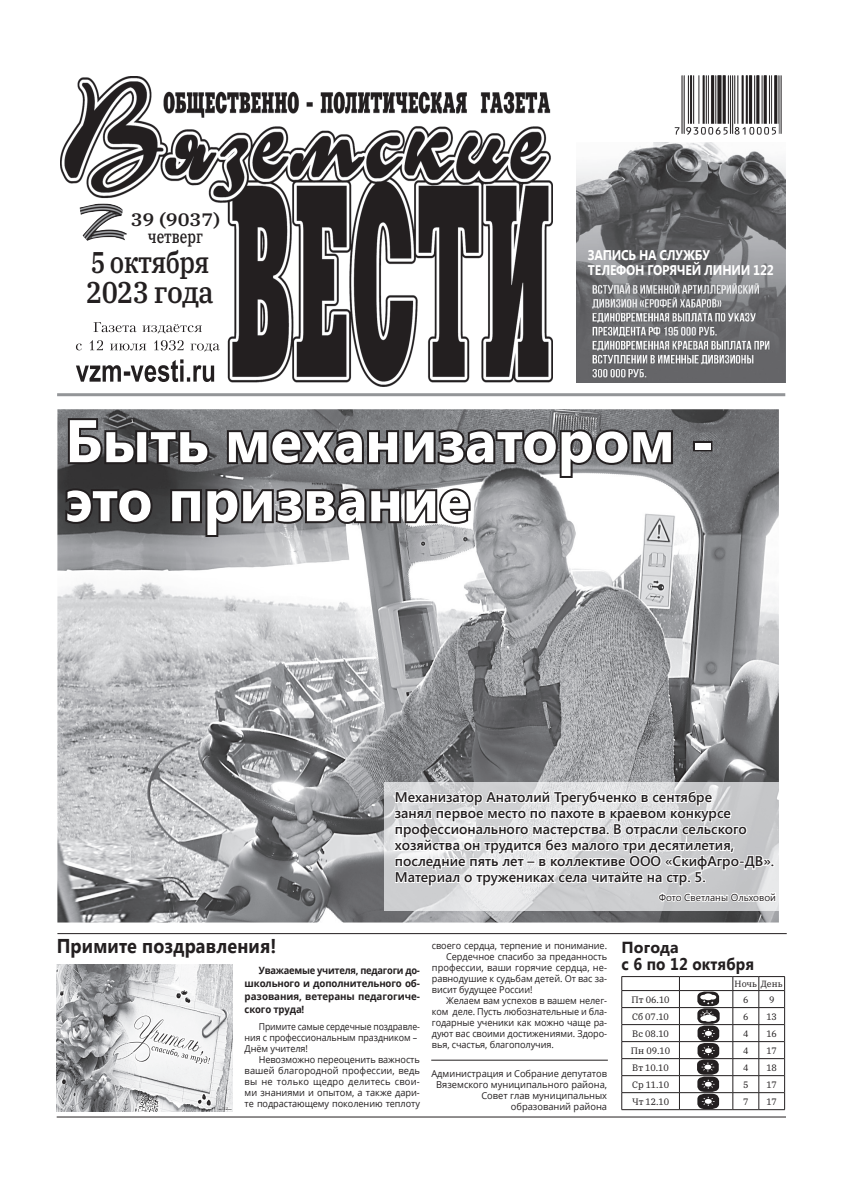
<style>
.page{position:relative;width:842px;height:1191px;background:#fff}
.page>*{position:absolute;margin:0;border:0;box-sizing:border-box;transform-origin:0 0}
.t1{font:700 60px/59px "Segoe UI";color:#fff}
.t2{font:500 30px/30px "IBM Plex Serif";letter-spacing:-.025em;color:#231f20;scale:.82 1}
.t3{font:700 20px "Segoe UI";letter-spacing:.01em;color:#231f20;scale:.9 1}
.t4{font:500 18px/17px "IBM Plex Serif";color:#231f20;text-align:center;scale:1.1 1}
.t5{font:700 17px "Segoe UI";letter-spacing:.01em;color:#231f20;scale:.9 1}
.t6{font:700 16px "Segoe UI";letter-spacing:.01em;color:#231f20}
.t7{font:600 14px/16px "Segoe UI";color:#231f20}
.t8{font:700 14px/15px "Segoe UI";letter-spacing:-.02em;color:#fff;scale:.87 1}
.t9{font:700 10px/13px "Open Sans";letter-spacing:-.005em;color:#231f20;text-align:justify;scale:.93 1}
.t10{font:10px "Segoe UI";color:#231f20}
.t11{font:10px "Arial";color:#231f20;scale:.81 1}
.t12{font:9.5px/11px "Open Sans";letter-spacing:-.01em;color:#231f20;text-align:justify;scale:.96 1}
.t13{font:9.5px/11px "Open Sans";letter-spacing:-.01em;color:#231f20;text-align:right}
.t14{font:9.5px/11px "Open Sans";letter-spacing:-.01em;color:#231f20;scale:.91 1}
.t15{font:9.5px "Open Sans";letter-spacing:-.01em;color:#231f20;scale:.95 1}
.t16{font:9.3px "IBM Plex Serif";color:#231f20}
.t17{font:9px "IBM Plex Serif";color:#231f20}
</style>
<div class="page">
<hr style="left:621px;top:976px;width:58px;height:1px;background:#231f20">
<hr style="left:679px;top:976px;width:54px;height:1px;background:#231f20">
<hr style="left:622px;top:990px;width:57px;height:1px;background:#231f20">
<hr style="left:679px;top:990px;width:54px;height:1px;background:#231f20">
<hr style="left:622px;top:1007px;width:57px;height:1px;background:#231f20">
<hr style="left:679px;top:1007px;width:54px;height:1px;background:#231f20">
<hr style="left:622px;top:1024px;width:57px;height:1px;background:#231f20">
<hr style="left:679px;top:1024px;width:54px;height:1px;background:#231f20">
<hr style="left:622px;top:1041px;width:57px;height:1px;background:#231f20">
<hr style="left:679px;top:1041px;width:54px;height:1px;background:#231f20">
<hr style="left:622px;top:1058px;width:57px;height:1px;background:#231f20">
<hr style="left:679px;top:1058px;width:54px;height:1px;background:#231f20">
<hr style="left:622px;top:1075px;width:57px;height:1px;background:#231f20">
<hr style="left:679px;top:1075px;width:54px;height:1px;background:#231f20">
<hr style="left:622px;top:1092px;width:57px;height:1px;background:#231f20">
<hr style="left:679px;top:1092px;width:54px;height:1px;background:#231f20">
<hr style="left:621px;top:1109px;width:58px;height:1px;background:#231f20">
<hr style="left:679px;top:1109px;width:54px;height:1px;background:#231f20">
<svg style="left:621px;top:976px;width:1px;height:133px"></svg>
<svg style="left:679px;top:976px;width:1px;height:133px"></svg>
<svg style="left:733px;top:976px;width:52px;height:134px"></svg>
<img style="left:60px;top:77px;width:492px;height:282px">
<hr style="left:57px;top:393px;width:728px;height:3px;background:#939598">
<img style="left:674px;top:75px;width:108px;height:60px">
<svg style="left:94px;top:322px;width:108px;height:12px"></svg>
<svg style="left:76px;top:340px;width:144px;height:12px"></svg>
<img style="left:80px;top:203px;width:47px;height:38px">
<img style="left:57px;top:409px;width:722px;height:513px">
<hr style="left:57px;top:933px;width:730px;height:1px;background:#231f20">
<img style="left:384px;top:782px;width:395px;height:128px">
<svg style="left:391px;top:775px;width:386px;height:130px"></svg>
<hr style="left:431px;top:1060px;width:177px;height:1px;background:#231f20">
<div style="left:693px;top:441px;width:19px;height:10px;border:4px solid #231f20"></div>
<svg style="left:63px;top:359px;width:612px;height:180px"></svg>
<hr style="left:57px;top:1116px;width:729px;height:1px;background:#231f20">
<img style="left:57px;top:964px;width:176px;height:147px">
<svg style="left:697px;top:991px;width:23px;height:118px"></svg>
<img style="left:577px;top:142px;width:208px;height:241px">
<h3 class="t4" style="left:131px;top:210px;width:83px">39 (9037) четверг</h3>
<h2 class="t2" style="left:86px;top:245px;width:157px">5 октября<br>2023 года</h2>
<p class="t11" style="left:174px;top:315px;width:7px">..</p>
<h3 class="t8" style="left:588px;top:246px;width:215px">ЗАПИСЬ НА СЛУЖБУ<br>ТЕЛЕФОН ГОРЯЧЕЙ ЛИНИИ 122</h3>
<h1 class="t1" style="left:65px;top:408px;width:650px">Быть механизатором - это призвание</h1>
<p class="t7" style="left:395px;top:788px;width:381px">Механизатор Анатолий Трегубченко в сентябре<br>занял первое место по пахоте в краевом конкурсе профессионального мастерства. В отрасли сельского хозяйства он трудится без малого три десятилетия, последние пять лет – в коллективе ООО «СкифАгро-ДВ».<br>Материал о тружениках села читайте на стр. 5.</p>
<p class="t10" style="left:659px;top:890px;width:119px">Фото Светланы Ольховой</p>
<h3 class="t3" style="left:57px;top:931px;width:246px">Примите поздравления!</h3>
<p class="t9" style="left:245px;top:964px;width:190px;text-indent:14px">Уважаемые учителя, педагоги до&shy;школьного и дополнительного об&shy;разования, ветераны педагогиче&shy;ского труда!</p>
<p class="t14" style="left:245px;top:1020px;width:194px;text-indent:14px">Примите самые сердечные поздравле&shy;ния с профессиональным праздником –<br>Днём учителя!</p>
<p class="t12" style="left:245px;top:1053px;width:184px;text-indent:14px">Невозможно переоценить важность вашей благородной профессии, ведь вы не только щедро делитесь свои&shy;ми знаниями и опытом, а также дари&shy;те подрастающему поколению теплоту</p>
<p class="t12" style="left:432px;top:939px;width:184px">своего сердца, терпение и понимание.</p>
<p class="t12" style="left:446px;top:950px;width:169px">Сердечное спасибо за преданность</p>
<p class="t13" style="left:432px;top:961px;width:177px">профессии, ваши горячие сердца, не-</p>
<p class="t12" style="left:432px;top:972px;width:184px">равнодушие к судьбам детей. От вас за-</p>
<p class="t12" style="left:432px;top:983px;width:106px">висит будущее России!</p>
<p class="t12" style="left:446px;top:994px;width:169px">Желаем вам успехов в вашем нелег-</p>
<p class="t15" style="left:432px;top:1005px;width:186px">ком деле. Пусть любознательные и бла-</p>
<p class="t12" style="left:432px;top:1016px;width:184px">годарные ученики как можно чаще ра-</p>
<p class="t12" style="left:432px;top:1027px;width:184px">дуют вас своими достижениями. Здоро-</p>
<p class="t12" style="left:432px;top:1038px;width:128px">вья, счастья, благополучия.</p>
<p class="t13" style="left:431px;top:1067px;width:177px">Администрация и Собрание депутатов<br>Вяземского муниципального района,<br>Совет глав муниципальных образований района</p>
<h3 class="t6" style="left:621px;top:935px;width:59px">Погода</h3>
<h3 class="t5" style="left:621px;top:951px;width:149px">с 6 по 12 октября</h3>
<p class="t17" style="left:735px;top:977px;width:49px">Ночь День</p>
<p class="t16" style="left:632px;top:992px;width:39px">Пт 06.10</p>
<p class="t16" style="left:743px;top:992px;width:7px">6</p>
<p class="t16" style="left:769px;top:992px;width:7px">9</p>
<p class="t16" style="left:632px;top:1009px;width:38px">Сб 07.10</p>
<p class="t16" style="left:743px;top:1009px;width:7px">6</p>
<p class="t16" style="left:766px;top:1009px;width:12px">13</p>
<p class="t16" style="left:632px;top:1026px;width:38px">Вс 08.10</p>
<p class="t16" style="left:743px;top:1026px;width:7px">4</p>
<p class="t16" style="left:766px;top:1026px;width:12px">16</p>
<p class="t16" style="left:631px;top:1043px;width:41px">Пн 09.10</p>
<p class="t16" style="left:743px;top:1043px;width:7px">4</p>
<p class="t16" style="left:766px;top:1043px;width:12px">17</p>
<p class="t16" style="left:632px;top:1060px;width:38px">Вт 10.10</p>
<p class="t16" style="left:743px;top:1060px;width:7px">4</p>
<p class="t16" style="left:766px;top:1060px;width:12px">18</p>
<p class="t16" style="left:632px;top:1077px;width:39px">Ср 11.10</p>
<p class="t16" style="left:743px;top:1077px;width:7px">5</p>
<p class="t16" style="left:766px;top:1077px;width:12px">17</p>
<p class="t16" style="left:632px;top:1094px;width:39px">Чт 12.10</p>
<p class="t16" style="left:743px;top:1094px;width:7px">7</p>
<p class="t16" style="left:766px;top:1094px;width:12px">17</p>
</div>
